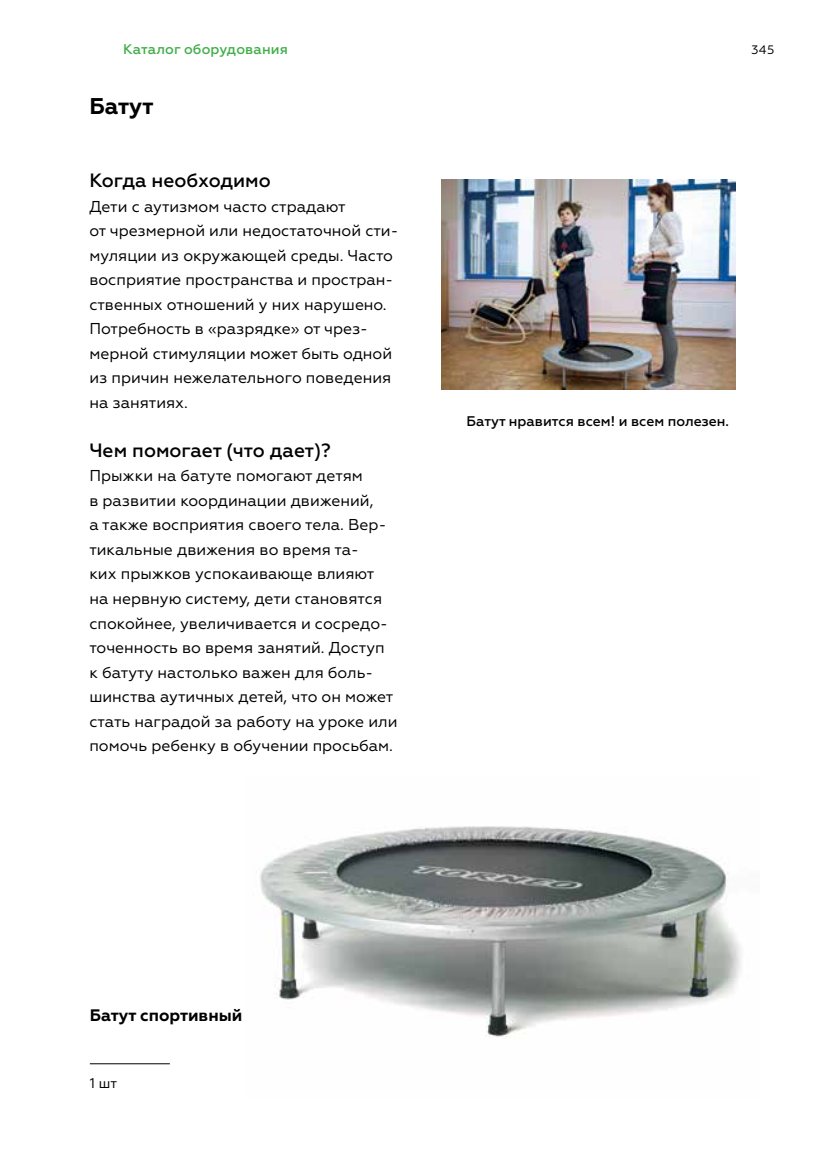
<style>
.page{position:relative;width:819px;height:1176px;background:#fff}
.page>*{position:absolute;margin:0;border:0;box-sizing:border-box;transform-origin:0 0}
.t1{font:700 22.75px "Geometria";color:#000}
.t2{font:500 19.25px "Geometria";color:#000}
.t3{font:700 16.62px "Geometria";color:#000}
.t4{font:15.75px/24.5px "Geometria";color:#000}
.t5{font:500 14px "Geometria";color:#000}
.t6{font:500 14px "Geometria";letter-spacing:.01em;color:#41ad49}
.t7{font:14px "Geometria";color:#000}
.t8{font:12.25px "Geometria";color:#000}
</style>
<div class="page">
<hr style="left:90px;top:1063px;width:80px;height:1px;background:#000">
<img style="left:260px;top:826px;width:481px;height:211px">
<img style="left:441px;top:180px;width:294px;height:210px">
<p class="t6" style="left:123px;top:40px;width:166px">Каталог оборудования</p>
<p class="t1" style="left:89px;top:93px;width:66px">Батут</p>
<p class="t2" style="left:89px;top:169px;width:183px">Когда необходимо</p>
<p class="t4" style="left:89px;top:194px;width:310px">Дети с аутизмом часто страдают<br>от чрезмерной или недостаточной сти&shy;муляции из окружающей среды. Часто восприятие пространства и простран&shy;ственных отношений у них нарушено.<br>Потребность в «разрядке» от чрез&shy;мерной стимуляции может быть одной из причин нежелательного поведения на занятиях.</p>
<p class="t2" style="left:89px;top:439px;width:243px">Чем помогает (что дает)?</p>
<p class="t4" style="left:89px;top:464px;width:310px">Прыжки на батуте помогают детям<br>в развитии координации движений,<br>а также восприятия своего тела. Вер&shy;тикальные движения во время та-<br>ких прыжков успокаивающе влияют<br>на нервную систему, дети становятся спокойнее, увеличивается и сосредо&shy;точенность во время занятий. Доступ<br>к батуту настолько важен для боль&shy;шинства аутичных детей, что он может стать наградой за работу на уроке или помочь ребенку в обучении просьбам.</p>
<p class="t8" style="left:751px;top:42px;width:24px">345</p>
<p class="t5" style="left:466px;top:413px;width:264px">Батут нравится всем! и всем полезен.</p>
<p class="t3" style="left:90px;top:1005px;width:154px">Батут спортивный</p>
<p class="t7" style="left:90px;top:1075px;width:29px">1 шт</p>
</div>
